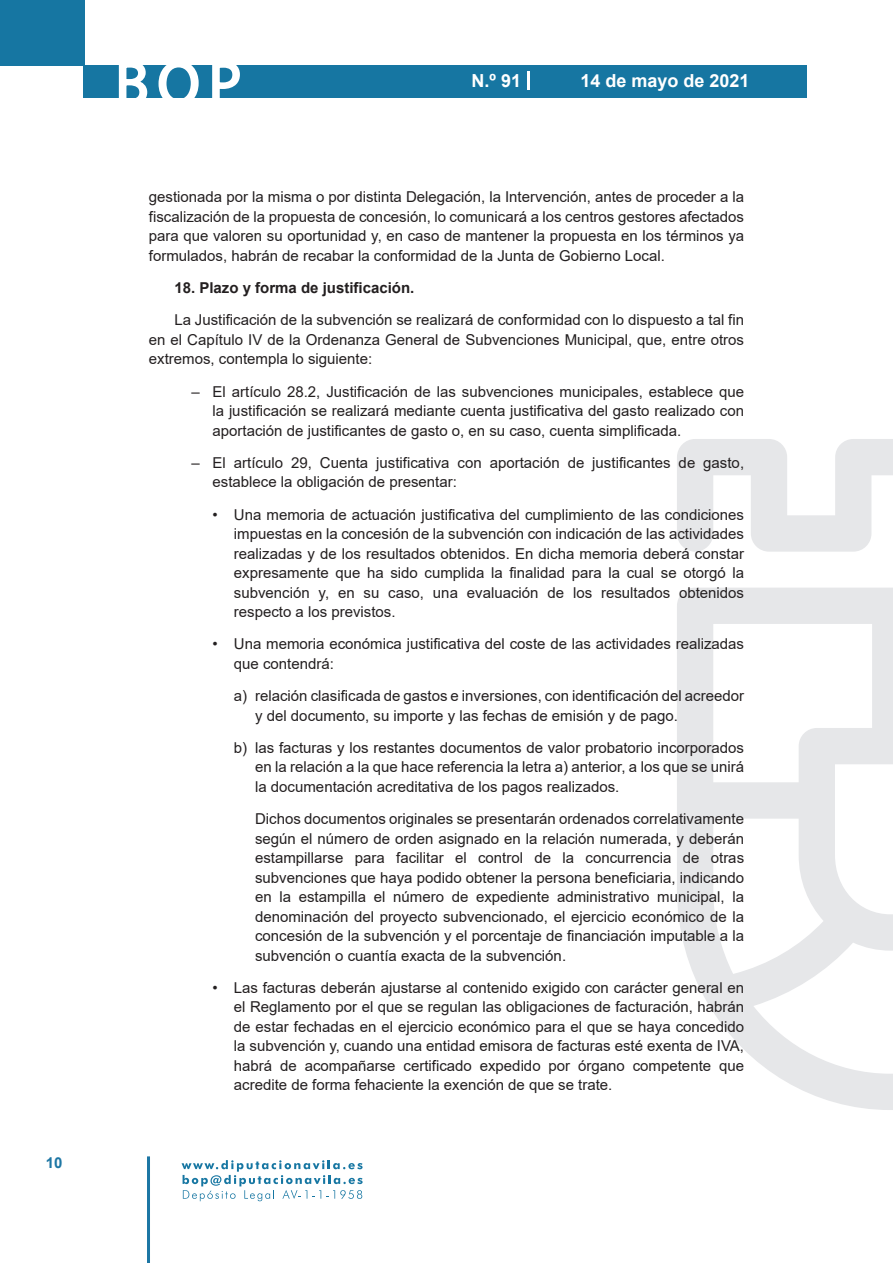
<style>
.page{position:relative;width:893px;height:1263px;background:#fff}
.page>*{position:absolute;margin:0;border:0;box-sizing:border-box;transform-origin:0 0}
.t1{font:500 61.5px "Avant Garde";color:#fff}
.t2{font:700 18px "Arial";color:#fff}
.t3{font:15px/19.5px "Arial";color:#231f20;text-align:justify}
.t4{font:700 15px "Arial";color:#231f20}
.t5{font:700 15px "Arial";color:#1d76a4}
</style>
<div class="page">
<div style="left:0;top:0;width:85px;height:65px;background:#1676a2"></div>
<div style="left:84px;top:65px;width:723px;height:33px;background:#1676a2"></div>
<svg style="left:118px;top:65px;width:30px;height:33px"></svg>
<svg style="left:158px;top:65px;width:41px;height:33px"></svg>
<svg style="left:212px;top:65px;width:28px;height:33px"></svg>
<svg style="left:182px;top:1160px;width:181px;height:41px"></svg>
<hr style="left:147px;top:1156px;width:3px;height:107px;background:#1d76a4">
<svg style="left:528px;top:71px;width:2px;height:19px"></svg>
<svg style="left:677px;top:439px;width:216px;height:671px"></svg>
<p class="t5" style="left:46px;top:1152px;width:18px">10</p>
<h1 class="t1" style="left:115px;top:46px;width:128px">BOP</h1>
<p class="t2" style="left:472px;top:68px;width:51px">N.º 91</p>
<p class="t2" style="left:580px;top:68px;width:171px">14 de mayo de 2021</p>
<p class="t3" style="left:149px;top:187px;width:597px">gestionada por la misma o por distinta Delegación, la Intervención, antes de proceder a la fiscalización de la propuesta de concesión, lo comunicará a los centros gestores afectados para que valoren su oportunidad y, en caso de mantener la propuesta en los términos ya formulados, habrán de recabar la conformidad de la Junta de Gobierno Local.</p>
<p class="t4" style="left:174px;top:277px;width:242px">18. Plazo y forma de justificación.</p>
<p class="t3" style="left:149px;top:310px;width:597px;text-indent:26px">La Justificación de la subvención se realizará de conformidad con lo dispuesto a tal fin en el Capítulo IV de la Ordenanza General de Subvenciones Municipal, que, entre otros extremos, contempla lo siguiente:</p>
<p class="t3" style="left:213px;top:381px;width:533px;text-indent:-21px">– El artículo 28.2, Justificación de las subvenciones municipales, establece que la justificación se realizará mediante cuenta justificativa del gasto realizado con aportación de justificantes de gasto o, en su caso, cuenta simplificada.</p>
<p class="t3" style="left:213px;top:453px;width:533px;text-indent:-21px">– El artículo 29, Cuenta justificativa con aportación de justificantes de gasto, establece la obligación de presentar:</p>
<p class="t3" style="left:234px;top:504px;width:512px;text-indent:-21px">• Una memoria de actuación justificativa del cumplimiento de las condiciones impuestas en la concesión de la subvención con indicación de las actividades realizadas y de los resultados obtenidos. En dicha memoria deberá constar expresamente que ha sido cumplida la finalidad para la cual se otorgó la subvención y, en su caso, una evaluación de los resultados obtenidos respecto a los previstos.</p>
<p class="t3" style="left:234px;top:634px;width:512px;text-indent:-21px">• Una memoria económica justificativa del coste de las actividades realizadas que contendrá:</p>
<p class="t3" style="left:255px;top:686px;width:490px;text-indent:-21px">a) relación clasificada de gastos e inversiones, con identificación del acreedor y del documento, su importe y las fechas de emisión y de pago.</p>
<p class="t3" style="left:255px;top:738px;width:490px;text-indent:-21px">b) las facturas y los restantes documentos de valor probatorio incorporados en la relación a la que hace referencia la letra a) anterior, a los que se unirá la documentación acreditativa de los pagos realizados.</p>
<p class="t3" style="left:255px;top:809px;width:490px">Dichos documentos originales se presentarán ordenados correlativamente según el número de orden asignado en la relación numerada, y deberán estampillarse para facilitar el control de la concurrencia de otras subvenciones que haya podido obtener la persona beneficiaria, indicando en la estampilla el número de expediente administrativo municipal, la denominación del proyecto subvencionado, el ejercicio económico de la concesión de la subvención y el porcentaje de financiación imputable a la subvención o cuantía exacta de la subvención.</p>
<p class="t3" style="left:234px;top:978px;width:512px;text-indent:-21px">• Las facturas deberán ajustarse al contenido exigido con carácter general en el Reglamento por el que se regulan las obligaciones de facturación, habrán de estar fechadas en el ejercicio económico para el que se haya concedido la subvención y, cuando una entidad emisora de facturas esté exenta de IVA, habrá de acompañarse certificado expedido por órgano competente que acredite de forma fehaciente la exención de que se trate.</p>
</div>
